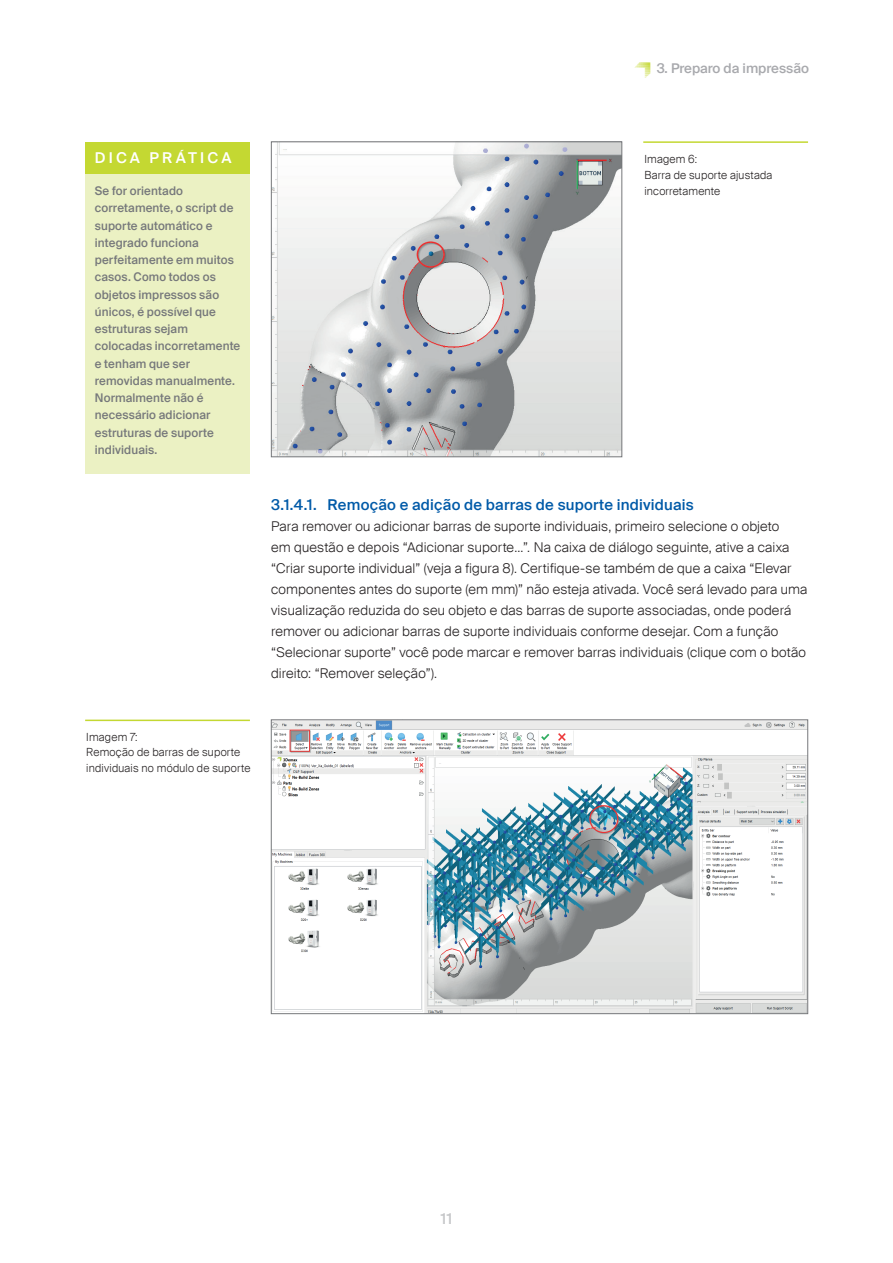
<style>
.page{position:relative;width:893px;height:1263px;background:#fff}
.page>*{position:absolute;margin:0;border:0;box-sizing:border-box;transform-origin:0 0}
.t1{font:500 15px "Suisse Intl";letter-spacing:.015em;color:#015aa8}
.t2{font:500 15px "Suisse Intl";letter-spacing:.21em;color:#fff}
.t3{font:500 15px "Suisse Intl";color:#c5c6c8}
.t4{font:300 13.5px/21px "Suisse Intl";letter-spacing:.015em;color:#231f20}
.t5{font:500 13.5px "Suisse Intl";color:#a8a9ad}
.t6{font:500 12px/17.2px "Suisse Intl";letter-spacing:.01em;color:#76787b}
.t7{font:300 11.25px/15.8px "Suisse Intl";letter-spacing:.02em;color:#231f20}
.s1{color:#c4d832}
</style>
<div class="page">
<div style="left:85px;top:174px;width:165px;height:300px;background:#ebf1c3"></div>
<div style="left:85px;top:142px;width:165px;height:32px;background:#c4d832"></div>
<hr style="left:85px;top:720px;width:165px;height:1px;background:#c4d832">
<hr style="left:643px;top:141px;width:165px;height:2px;background:#c4d832">
<img style="left:273px;top:144px;width:347px;height:311px">
<div style="left:271px;top:142px;width:351px;height:315px;border:1px solid #76787b"></div>
<img style="left:273px;top:722px;width:533px;height:290px">
<div style="left:271px;top:720px;width:537px;height:294px;border:1px solid #76787b"></div>
<p class="t5" style="left:634px;top:61px;width:176px"><span class="s1">•</span> 3. Preparo da impressão</p>
<p class="t2" style="left:95px;top:149px;width:138px">DICA PRÁTICA</p>
<p class="t6" style="left:95px;top:182px;width:147px">Se for orientado corretamente, o script de suporte automático e integrado funciona perfeitamente em muitos casos. Como todos os objetos impressos são únicos, é possível que estruturas sejam colocadas incorretamente e tenham que ser removidas manualmente.<br>Normalmente não é necessário adicionar estruturas de suporte individuais.</p>
<p class="t7" style="left:86px;top:729px;width:166px">Imagem 7:<br>Remoção de barras de suporte individuais no módulo de suporte</p>
<p class="t7" style="left:644px;top:151px;width:129px">Imagem 6:<br>Barra de suporte ajustada incorretamente</p>
<p class="t1" style="left:271px;top:496px;width:424px">3.1.4.1. Remoção e adição de barras de suporte individuais</p>
<p class="t4" style="left:271px;top:515px;width:538px">Para remover ou adicionar barras de suporte individuais, primeiro selecione o objeto<br>em questão e depois “Adicionar suporte...”. Na caixa de diálogo seguinte, ative a caixa “Criar suporte individual” (veja a figura 8). Certifique-se também de que a caixa “Elevar componentes antes do suporte (em mm)” não esteja ativada. Você será levado para uma visualização reduzida do seu objeto e das barras de suporte associadas, onde poderá remover ou adicionar barras de suporte individuais conforme desejar. Com a função “Selecionar suporte” você pode marcar e remover barras individuais (clique com o botão direito: “Remover seleção”).</p>
<p class="t3" style="left:441px;top:1210px;width:13px">11</p>
</div>
